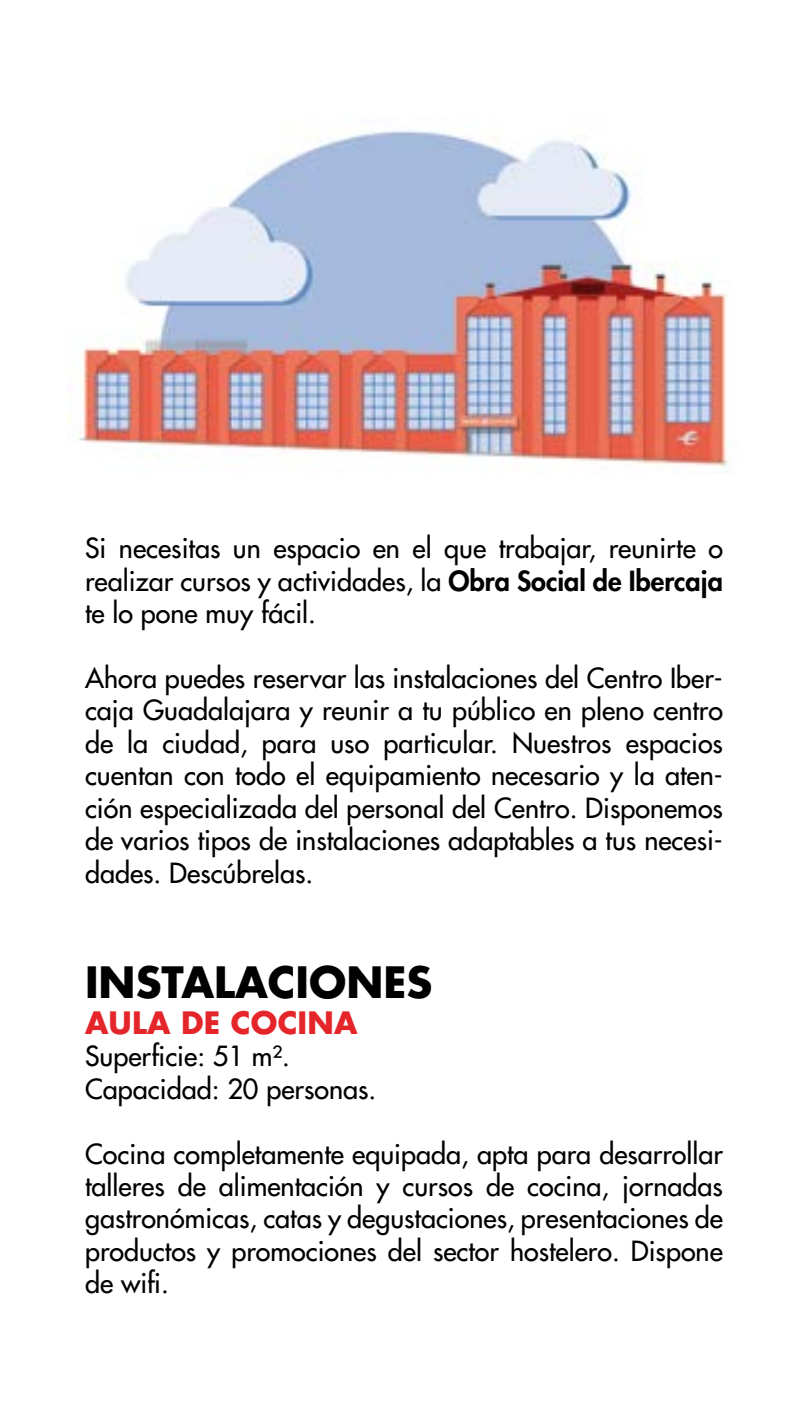
<style>
.page{position:relative;width:808px;height:1404px;background:#fff}
.page>*{position:absolute;margin:0;border:0;box-sizing:border-box;transform-origin:0 0}
.t1{font:700 42px "Futura Std";color:#000}
.t2{font:700 30px "Futura Std";letter-spacing:.005em;color:#e4252a}
.t3{font:500 27px/32.4px "Futura Std";color:#000;text-align:justify}
.s1{font-weight:800}
</style>
<div class="page">
<img style="left:68px;top:130px;width:660px;height:342px">
<p class="t3" style="left:85px;top:532px;width:639px">Si necesitas un espacio en el que trabajar, reunirte o realizar cursos y actividades, la <span class="s1">Obra Social de Ibercaja </span>te lo pone muy fácil.</p>
<p class="t3" style="left:85px;top:662px;width:639px">Ahora puedes reservar las instalaciones del Centro Iber&shy;caja Guadalajara y reunir a tu público en pleno centro de la ciudad, para uso particular. Nuestros espacios cuentan con todo el equipamiento necesario y la aten&shy;ción especializada del personal del Centro. Disponemos de varios tipos de instalaciones adaptables a tus necesi&shy;dades. Descúbrelas.</p>
<h1 class="t1" style="left:85px;top:954px;width:349px">INSTALACIONES</h1>
<p class="t2" style="left:85px;top:1002px;width:274px">AULA DE COCINA</p>
<p class="t3" style="left:85px;top:1040px;width:293px">Superficie: 51 m².<br>Capacidad: 20 personas.</p>
<p class="t3" style="left:85px;top:1137px;width:639px">Cocina completamente equipada, apta para desarrollar talleres de alimentación y cursos de cocina, jornadas gastronómicas, catas y degustaciones, presentaciones de productos y promociones del sector hostelero. Dispone de wifi.</p>
</div>
